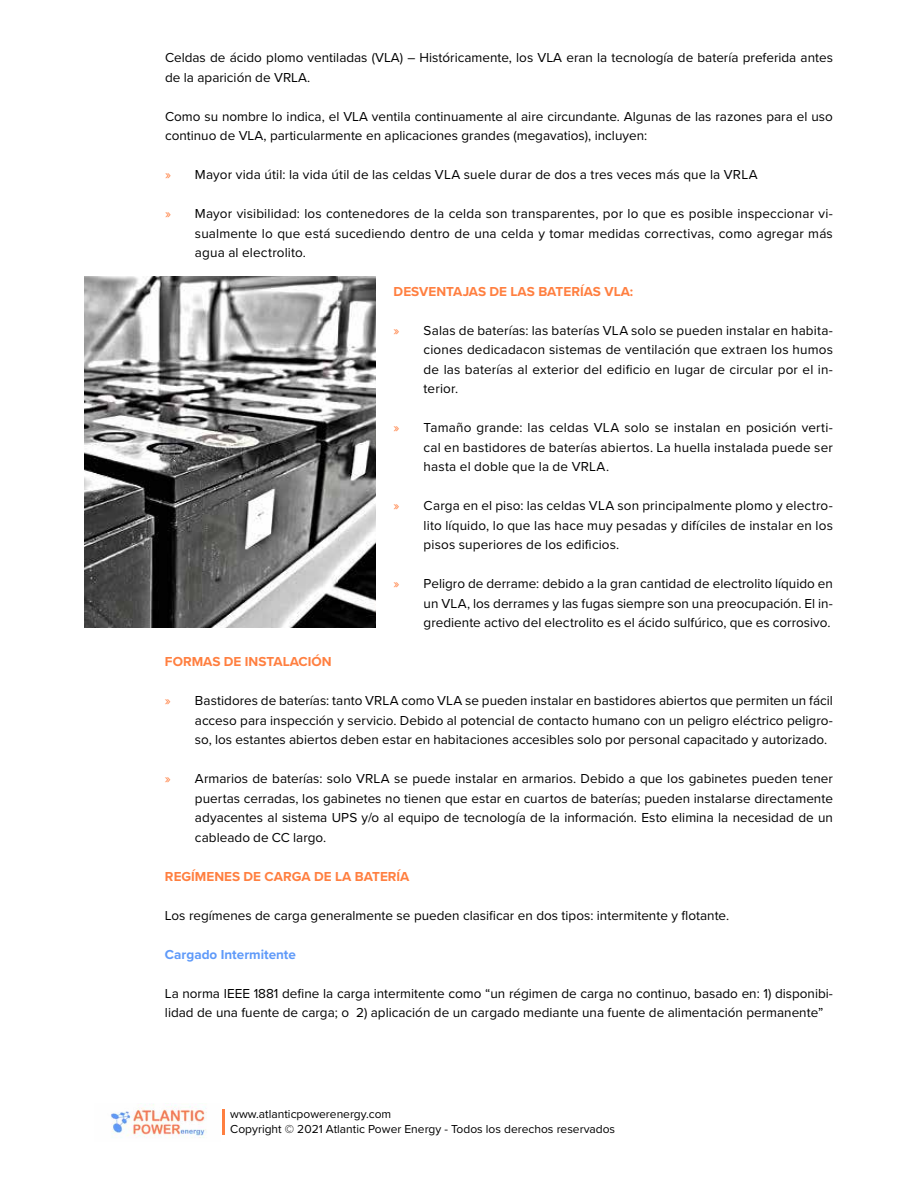
<style>
.page{position:relative;width:918px;height:1188px;background:#fff}
.page>*{position:absolute;margin:0;border:0;box-sizing:border-box;transform-origin:0 0}
.t1{font:13.5px/19.5px "Proxima Nova";color:#000;text-align:justify}
.t2{font:700 13.5px "Proxima Nova";color:#ff7f40}
.t3{font:700 13.5px "Proxima Nova";color:#5f9af9}
.t4{font:12px/15px "Proxima Nova";color:#000}
.s1{color:#ff7f40}
</style>
<div class="page">
<hr style="left:222px;top:1110px;width:3px;height:25px;background:#ff7f40">
<img style="left:111px;top:1104px;width:96px;height:34px">
<img style="left:84px;top:277px;width:292px;height:351px">
<p class="t1" style="left:165px;top:47px;width:670px">Celdas de ácido plomo ventiladas (VLA) – Históricamente, los VLA eran la tecnología de batería preferida antes de la aparición de VRLA.</p>
<p class="t1" style="left:165px;top:106px;width:669px">Como su nombre lo indica, el VLA ventila continuamente al aire circundante. Algunas de las razones para el uso continuo de VLA, particularmente en aplicaciones grandes (megavatios), incluyen:</p>
<p class="t1" style="left:165px;top:164px;width:594px"><span class="s1">»</span> Mayor vida útil: la vida útil de las celdas VLA suele durar de dos a tres veces más que la VRLA</p>
<p class="t1" style="left:195px;top:203px;width:639px;text-indent:-30px"><span class="s1">»</span> Mayor visibilidad: los contenedores de la celda son transparentes, por lo que es posible inspeccionar vi&shy;sualmente lo que está sucediendo dentro de una celda y tomar medidas correctivas, como agregar más agua al electrolito.</p>
<p class="t2" style="left:394px;top:281px;width:241px">DESVENTAJAS DE LAS BATERÍAS VLA:</p>
<p class="t1" style="left:424px;top:320px;width:411px;text-indent:-30px"><span class="s1">»</span> Salas de baterías: las baterías VLA solo se pueden instalar en habita&shy;ciones dedicadacon sistemas de ventilación que extraen los humos de las baterías al exterior del edificio en lugar de circular por el in&shy;terior.</p>
<p class="t1" style="left:424px;top:418px;width:411px;text-indent:-30px"><span class="s1">»</span> Tamaño grande: las celdas VLA solo se instalan en posición verti&shy;cal en bastidores de baterías abiertos. La huella instalada puede ser hasta el doble que la de VRLA.</p>
<p class="t1" style="left:424px;top:496px;width:411px;text-indent:-30px"><span class="s1">»</span> Carga en el piso: las celdas VLA son principalmente plomo y electro&shy;lito líquido, lo que las hace muy pesadas y difíciles de instalar en los pisos superiores de los edificios.</p>
<p class="t1" style="left:424px;top:574px;width:411px;text-indent:-30px"><span class="s1">»</span> Peligro de derrame: debido a la gran cantidad de electrolito líquido en un VLA, los derrames y las fugas siempre son una preocupación. El in&shy;grediente activo del electrolito es el ácido sulfúrico, que es corrosivo.</p>
<p class="t2" style="left:165px;top:652px;width:168px">FORMAS DE INSTALACIÓN</p>
<p class="t1" style="left:195px;top:691px;width:639px;text-indent:-30px"><span class="s1">»</span> Bastidores de baterías: tanto VRLA como VLA se pueden instalar en bastidores abiertos que permiten un fácil acceso para inspección y servicio. Debido al potencial de contacto humano con un peligro eléctrico peligro&shy;so, los estantes abiertos deben estar en habitaciones accesibles solo por personal capacitado y autorizado.</p>
<p class="t1" style="left:195px;top:769px;width:639px;text-indent:-30px"><span class="s1">»</span> Armarios de baterías: solo VRLA se puede instalar en armarios. Debido a que los gabinetes pueden tener puertas cerradas, los gabinetes no tienen que estar en cuartos de baterías; pueden instalarse directamente adyacentes al sistema UPS y/o al equipo de tecnología de la información. Esto elimina la necesidad de un cableado de CC largo.</p>
<p class="t2" style="left:165px;top:866px;width:246px">REGÍMENES DE CARGA DE LA BATERÍA</p>
<p class="t1" style="left:165px;top:905px;width:566px">Los regímenes de carga generalmente se pueden clasificar en dos tipos: intermitente y flotante.</p>
<p class="t3" style="left:165px;top:944px;width:133px">Cargado Intermitente</p>
<p class="t1" style="left:165px;top:983px;width:669px">La norma IEEE 1881 define la carga intermitente como “un régimen de carga no continuo, basado en: 1) disponibi&shy;lidad de una fuente de carga; o 2) aplicación de un cargado mediante una fuente de alimentación permanente”</p>
<p class="t4" style="left:230px;top:1106px;width:386px">www.atlanticpowerenergy.com<br>Copyright © 2021 Atlantic Power Energy - Todos los derechos reservados</p>
</div>
